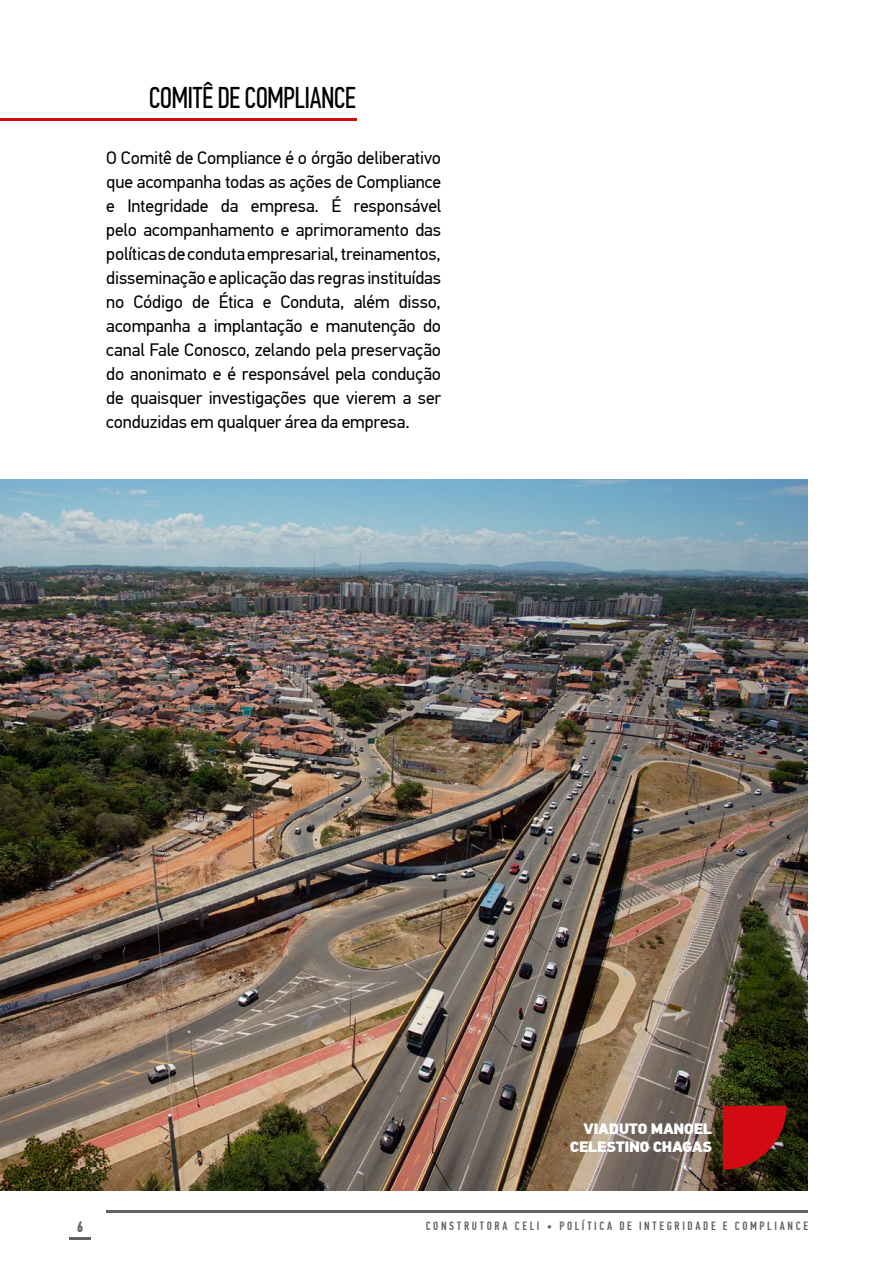
<style>
.page{position:relative;width:893px;height:1276px;background:#fff}
.page>*{position:absolute;margin:0;border:0;box-sizing:border-box;transform-origin:0 0}
.t1{font:30px "PF Din Text Comp Pro";letter-spacing:-.02em;color:#000}
.t2{font:18px/24px "PF Din Text Pro";letter-spacing:-.005em;color:#000;text-align:justify}
.t3{font:900 15px/18px "PF Din Text Pro";letter-spacing:-.03em;color:#fff;text-align:right}
.t4{font:700 15px "PF Din Text Comp Pro";color:#646363}
.t5{font:500 12px "PF Din Text Comp Pro";letter-spacing:.225em;color:#646363}
</style>
<div class="page">
<hr style="left:106px;top:1210px;width:702px;height:2px;background:#646363">
<hr style="left:69px;top:1237px;width:21px;height:2px;background:#646363">
<hr style="left:0;top:118px;width:356px;height:2px;background:#d20a11">
<img style="left:0;top:479px;width:808px;height:712px">
<svg style="left:723px;top:1106px;width:64px;height:63px"></svg>
<h1 class="t1" style="left:149px;top:80px;width:209px">COMITÊ DE COMPLIANCE</h1>
<p class="t2" style="left:106px;top:146px;width:336px">O Comitê de Compliance é o órgão deliberativo que acompanha todas as ações de Compliance e Integridade da empresa. É responsável pelo acompanhamento e aprimoramento das políticas de conduta empresarial, treinamentos, disseminação e aplicação das regras instituídas no Código de Ética e Conduta, além disso, acompanha a implantação e manutenção do canal Fale Conosco, zelando pela preservação do anonimato e é responsável pela condução de quaisquer investigações que vierem a ser conduzidas em qualquer área da empresa.</p>
<p class="t3" style="left:570px;top:1120px;width:144px">VIADUTO MANOEL<br>CELESTINO CHAGAS</p>
<p class="t4" style="left:76px;top:1217px;width:8px">6</p>
<p class="t5" style="left:426px;top:1218px;width:384px">CONSTRUTORA CELI • POLÍTICA DE INTEGRIDADE E COMPLIANCE</p>
</div>
